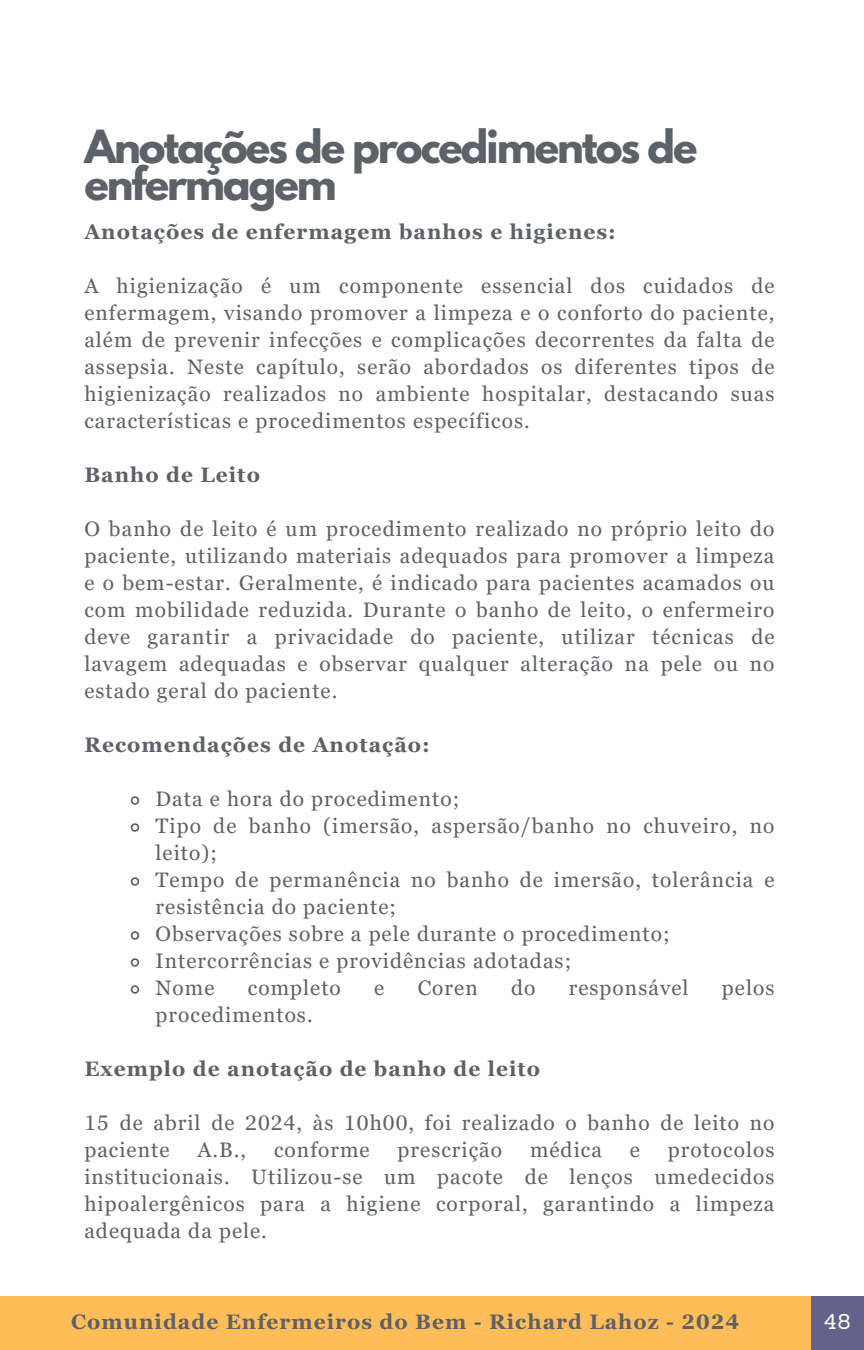
<style>
.page{position:relative;width:864px;height:1350px;background:#fff}
.page>*{position:absolute;margin:0;border:0;box-sizing:border-box;transform-origin:0 0}
.t1{font:700 40.5px/37.1px "League Spartan";letter-spacing:-.05em;color:#5d6268}
.t2{font:20.93px/27px "Georgia Pro";letter-spacing:.05em;color:#5d6268;text-align:justify}
.t3{font:700 20.93px "Georgia Pro";letter-spacing:.05em;color:#5d6268}
.t4{font:20.93px "Sanchez";color:#fff}
</style>
<div class="page">
<svg style="left:130px;top:796px;width:10px;height:9px"></svg>
<svg style="left:130px;top:823px;width:10px;height:9px"></svg>
<svg style="left:130px;top:877px;width:10px;height:9px"></svg>
<svg style="left:130px;top:931px;width:10px;height:9px"></svg>
<svg style="left:130px;top:958px;width:10px;height:9px"></svg>
<svg style="left:130px;top:985px;width:10px;height:9px"></svg>
<div style="left:811px;top:1296px;width:53px;height:54px;background:#63628a"></div>
<div style="left:0;top:1296px;width:811px;height:54px;background:#ffbd59"></div>
<h2 class="t1" style="left:84px;top:133px;width:615px">Anotações de procedimentos de enfermagem</h2>
<h1 class="t3" style="left:84px;top:219px;width:533px">Anotações de enfermagem banhos e higienes:</h1>
<h2 class="t2" style="left:84px;top:272px;width:692px">A higienização é um componente essencial dos cuidados de enfermagem, visando promover a limpeza e o conforto do paciente, além de prevenir infecções e complicações decorrentes da falta de assepsia. Neste capítulo, serão abordados os diferentes tipos de higienização realizados no ambiente hospitalar, destacando suas características e procedimentos específicos.</h2>
<p class="t3" style="left:84px;top:462px;width:177px">Banho de Leito</p>
<h2 class="t2" style="left:84px;top:515px;width:692px">O banho de leito é um procedimento realizado no próprio leito do paciente, utilizando materiais adequados para promover a limpeza e o bem-estar. Geralmente, é indicado para pacientes acamados ou com mobilidade reduzida. Durante o banho de leito, o enfermeiro deve garantir a privacidade do paciente, utilizar técnicas de lavagem adequadas e observar qualquer alteração na pele ou no estado geral do paciente.</h2>
<p class="t3" style="left:84px;top:732px;width:347px">Recomendações de Anotação:</p>
<h2 class="t2" style="left:156px;top:785px;width:305px">Data e hora do procedimento;</h2>
<p class="t2" style="left:156px;top:812px;width:620px">Tipo de banho (imersão, aspersão/banho no chuveiro, no leito);</p>
<p class="t2" style="left:156px;top:866px;width:620px">Tempo de permanência no banho de imersão, tolerância e resistência do paciente;</p>
<p class="t2" style="left:156px;top:920px;width:516px">Observações sobre a pele durante o procedimento;</p>
<p class="t2" style="left:156px;top:947px;width:417px">Intercorrências e providências adotadas;</p>
<p class="t2" style="left:156px;top:974px;width:60px">Nome</p>
<p class="t2" style="left:248px;top:974px;width:95px">completo</p>
<p class="t2" style="left:374px;top:974px;width:12px">e</p>
<p class="t2" style="left:418px;top:974px;width:61px">Coren</p>
<p class="t2" style="left:511px;top:974px;width:26px">do</p>
<p class="t2" style="left:569px;top:974px;width:121px">responsável</p>
<p class="t2" style="left:722px;top:974px;width:54px">pelos</p>
<p class="t2" style="left:156px;top:1001px;width:159px">procedimentos.</p>
<p class="t3" style="left:84px;top:1056px;width:457px">Exemplo de anotação de banho de leito</p>
<h2 class="t2" style="left:84px;top:1109px;width:692px">15 de abril de 2024, às 10h00, foi realizado o banho de leito no paciente</h2>
<h2 class="t2" style="left:84px;top:1136px;width:692px;text-indent:583px">protocolos institucionais. Utilizou-se um pacote de lenços umedecidos hipoalergênicos para a higiene corporal, garantindo a limpeza adequada da pele.</h2>
<h2 class="t2" style="left:197px;top:1136px;width:50px">A.B.,</h2>
<h2 class="t2" style="left:274px;top:1136px;width:97px">conforme</h2>
<h2 class="t2" style="left:398px;top:1136px;width:106px">prescrição</h2>
<h2 class="t2" style="left:530px;top:1136px;width:73px">médica</h2>
<h2 class="t2" style="left:630px;top:1136px;width:12px">e</h2>
<p class="t3" style="left:71px;top:1310px;width:669px">Comunidade Enfermeiros do Bem - Richard Lahoz - 2024</p>
<p class="t4" style="left:824px;top:1308px;width:28px">48</p>
</div>
